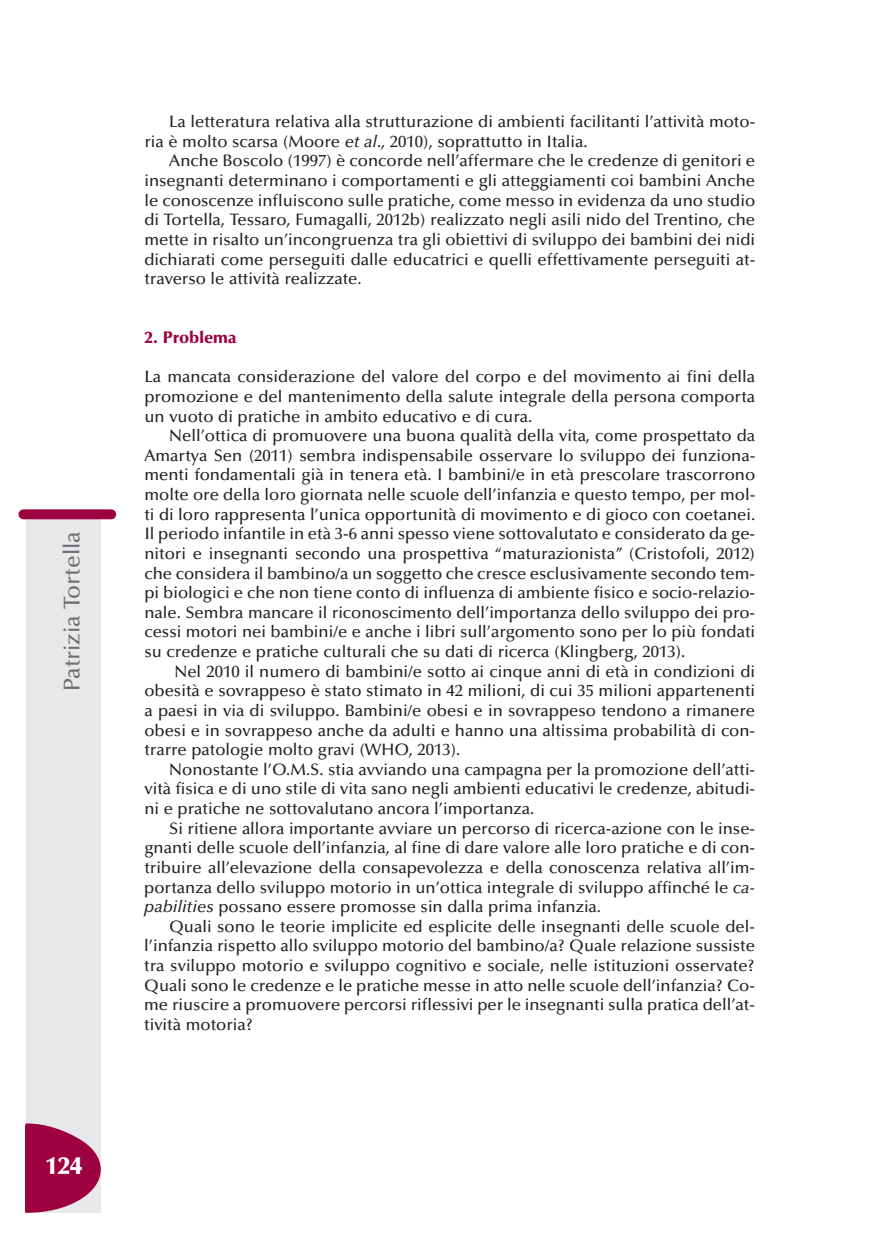
<style>
.page{position:relative;width:869px;height:1241px;background:#fff}
.page>*{position:absolute;margin:0;border:0;box-sizing:border-box;transform-origin:0 0}
.t1{font:900 24.5px "Optima";color:#fff}
.t2{font:500 22.75px "Optima";color:#6c6d70}
.t3{font:500 16.62px/19.6px "Optima";color:#231f20;text-align:justify}
.t4{font:900 16.62px "Optima";color:#9d0140}
.s1{font-style:italic}
</style>
<div class="page">
<div style="left:27px;top:517px;width:74px;height:695px;background:#e7e8e9"></div>
<div style="left:19px;top:509px;width:97px;height:10px;background:#9d0140;border-radius:5px"></div>
<svg style="left:25px;top:1122px;width:76px;height:90px"></svg>
<h2 class="t2" style="left:63px;top:690px;width:161px;rotate:-90deg">Patrizia Tortella</h2>
<h1 class="t1" style="left:45px;top:1155px;width:38px">124</h1>
<p class="t3" style="left:144px;top:113px;width:612px;text-indent:25px">La letteratura relativa alla strutturazione di ambienti facilitanti l’attività moto&shy;ria è molto scarsa (Moore <span class="s1">et al</span>., 2010), soprattutto in Italia.</p>
<p class="t3" style="left:144px;top:153px;width:612px;text-indent:25px">Anche Boscolo (1997) è concorde nell’affermare che le credenze di genitori e insegnanti determinano i comportamenti e gli atteggiamenti coi bambini Anche le conoscenze influiscono sulle pratiche, come messo in evidenza da uno studio di Tortella, Tessaro, Fumagalli, 2012b) realizzato negli asili nido del Trentino, che mette in risalto un’incongruenza tra gli obiettivi di sviluppo dei bambini dei nidi dichiarati come perseguiti dalle educatrici e quelli effettivamente perseguiti at&shy;traverso le attività realizzate.</p>
<p class="t4" style="left:144px;top:331px;width:93px">2. Problema</p>
<p class="t3" style="left:144px;top:368px;width:612px">La mancata considerazione del valore del corpo e del movimento ai fini della promozione e del mantenimento della salute integrale della persona comporta un vuoto di pratiche in ambito educativo e di cura.</p>
<p class="t3" style="left:144px;top:427px;width:612px;text-indent:25px">Nell’ottica di promuovere una buona qualità della vita, come prospettato da Amartya Sen (2011) sembra indispensabile osservare lo sviluppo dei funziona&shy;menti fondamentali già in tenera età. I bambini/e in età prescolare trascorrono molte ore della loro giornata nelle scuole dell’infanzia e questo tempo, per mol&shy;ti di loro rappresenta l’unica opportunità di movimento e di gioco con coetanei.<br>Il periodo infantile in età 3-6 anni spesso viene sottovalutato e considerato da ge&shy;nitori e insegnanti secondo una prospettiva “maturazionista” (Cristofoli, 2012) che considera il bambino/a un soggetto che cresce esclusivamente secondo tem&shy;pi biologici e che non tiene conto di influenza di ambiente fisico e socio-relazio&shy;nale. Sembra mancare il riconoscimento dell’importanza dello sviluppo dei pro&shy;cessi motori nei bambini/e e anche i libri sull’argomento sono per lo più fondati su credenze e pratiche culturali che su dati di ricerca (Klingberg, 2013).</p>
<p class="t3" style="left:144px;top:663px;width:612px;text-indent:30px">Nel 2010 il numero di bambini/e sotto ai cinque anni di età in condizioni di obesità e sovrappeso è stato stimato in 42 milioni, di cui 35 milioni appartenenti a paesi in via di sviluppo. Bambini/e obesi e in sovrappeso tendono a rimanere obesi e in sovrappeso anche da adulti e hanno una altissima probabilità di con&shy;trarre patologie molto gravi (WHO, 2013).</p>
<p class="t3" style="left:144px;top:761px;width:612px;text-indent:25px">Nonostante l’O.M.S. stia avviando una campagna per la promozione dell’atti&shy;vità fisica e di uno stile di vita sano negli ambienti educativi le credenze, abitudi&shy;ni e pratiche ne sottovalutano ancora l’importanza.</p>
<p class="t3" style="left:144px;top:819px;width:612px;text-indent:25px">Si ritiene allora importante avviare un percorso di ricerca-azione con le inse&shy;gnanti delle scuole dell’infanzia, al fine di dare valore alle loro pratiche e di con&shy;tribuire all’elevazione della consapevolezza e della conoscenza relativa all’im&shy;portanza dello sviluppo motorio in un’ottica integrale di sviluppo affinché le <span class="s1">ca&shy;pabilities</span> possano essere promosse sin dalla prima infanzia.</p>
<p class="t3" style="left:144px;top:917px;width:612px;text-indent:25px">Quali sono le teorie implicite ed esplicite delle insegnanti delle scuole del&shy;l’infanzia rispetto allo sviluppo motorio del bambino/a? Quale relazione sussiste tra sviluppo motorio e sviluppo cognitivo e sociale, nelle istituzioni osservate?<br>Quali sono le credenze e le pratiche messe in atto nelle scuole dell’infanzia? Co&shy;me riuscire a promuovere percorsi riflessivi per le insegnanti sulla pratica dell’at&shy;tività motoria?</p>
</div>
